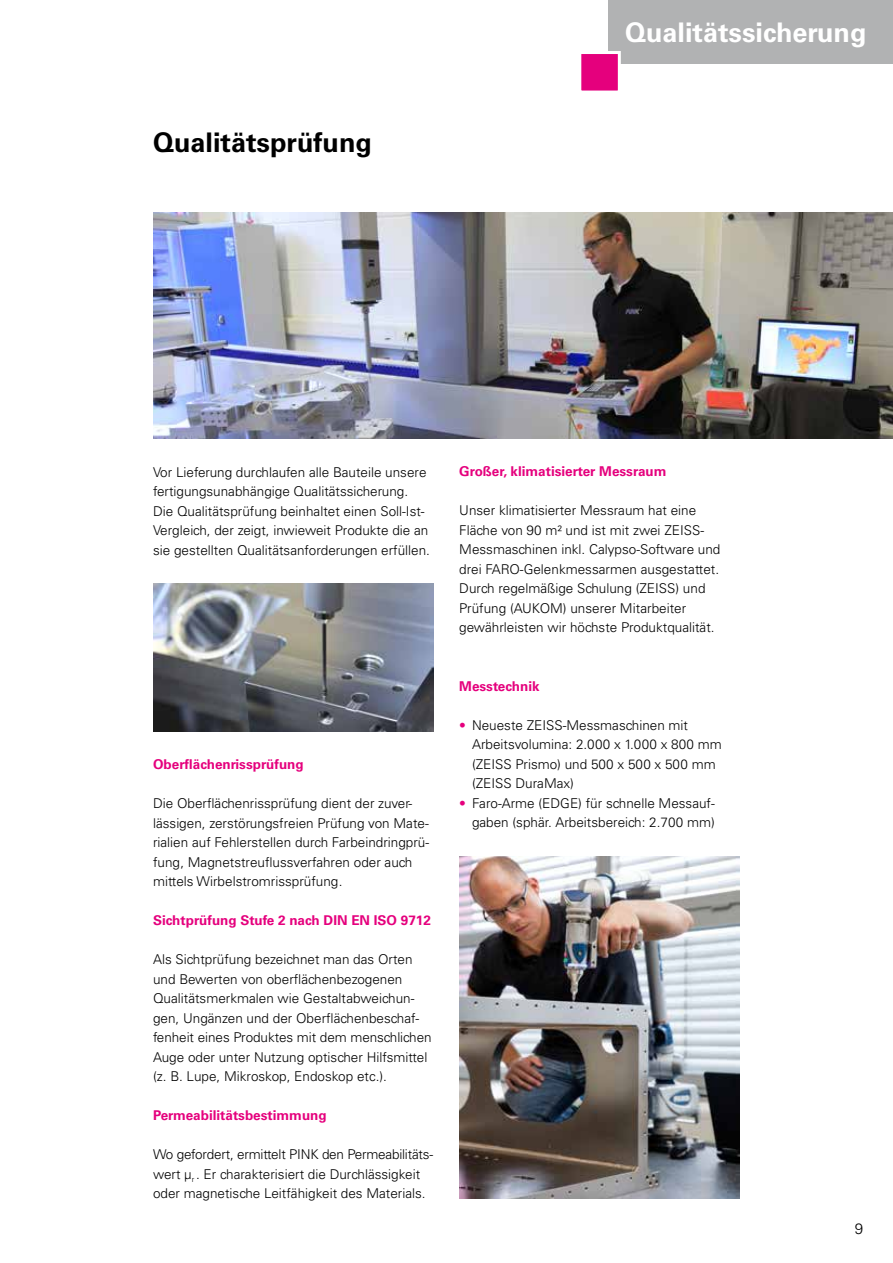
<style>
.page{position:relative;width:893px;height:1263px;background:#fff}
.page>*{position:absolute;margin:0;border:0;box-sizing:border-box;transform-origin:0 0}
.t1{font:700 27px "Univers";color:#fff}
.t2{font:700 27px "Univers";color:#000}
.t3{font:300 15px "Univers";color:#000}
.t4{font:300 13.5px/19.5px "Univers";color:#000}
.t5{font:700 13.5px "Univers";color:#e5007d}
.s1{color:#e5007d}
</style>
<div class="page">
<img style="left:153px;top:213px;width:740px;height:225px">
<img style="left:459px;top:856px;width:281px;height:343px">
<img style="left:153px;top:583px;width:281px;height:148px">
<div style="left:608px;top:0;width:285px;height:64px;background:#b1b2b3"></div>
<div style="left:578px;top:51px;width:43px;height:43px;background:#e5007d;border:3px solid #fff"></div>
<h1 class="t2" style="left:153px;top:127px;width:221px">Qualitätsprüfung</h1>
<h1 class="t1" style="left:625px;top:16px;width:243px">Qualitätssicherung</h1>
<p class="t4" style="left:153px;top:462px;width:278px">Vor Lieferung durchlaufen alle Bauteile unsere fertigungsunabhängige Qualitätssicherung.<br>Die Qualitätsprüfung beinhaltet einen Soll-Ist-Vergleich, der zeigt, inwieweit Produkte die an sie gestellten Qualitätsanforderungen erfüllen.</p>
<p class="t5" style="left:153px;top:757px;width:152px">Oberflächenrissprüfung</p>
<p class="t4" style="left:153px;top:794px;width:278px">Die Oberflächenrissprüfung dient der zuver&shy;lässigen, zerstörungsfreien Prüfung von Mate&shy;rialien auf Fehlerstellen durch Farbeindringprü&shy;fung, Magnetstreuflussverfahren oder auch mittels Wirbelstromrissprüfung.</p>
<p class="t5" style="left:153px;top:913px;width:279px">Sichtprüfung Stufe 2 nach DIN EN ISO 9712</p>
<p class="t4" style="left:153px;top:950px;width:280px">Als Sichtprüfung bezeichnet man das Orten und Bewerten von oberflächenbezogenen Qualitätsmerkmalen wie Gestaltabweichun&shy;gen, Ungänzen und der Oberflächenbeschaf&shy;fenheit eines Produktes mit dem menschlichen Auge oder unter Nutzung optischer Hilfsmittel (z. B. Lupe, Mikroskop, Endoskop etc.).</p>
<p class="t5" style="left:153px;top:1108px;width:175px">Permeabilitätsbestimmung</p>
<p class="t4" style="left:153px;top:1145px;width:282px">Wo gefordert, ermittelt PINK den Permeabilitäts&shy;wert µ<sub>r</sub> . Er charakterisiert die Durchlässigkeit oder magnetische Leitfähigkeit des Materials.</p>
<p class="t5" style="left:459px;top:464px;width:209px">Großer, klimatisierter Messraum</p>
<p class="t4" style="left:459px;top:501px;width:263px">Unser klimatisierter Messraum hat eine Fläche von 90 m² und ist mit zwei ZEISS-Messmaschinen inkl. Calypso-Software und drei FARO-Gelenkmessarmen ausgestattet.<br>Durch regelmäßige Schulung (ZEISS) und Prüfung (AUKOM) unserer Mitarbeiter gewährleisten wir höchste Produktqualität.</p>
<p class="t5" style="left:459px;top:678px;width:82px">Messtechnik</p>
<p class="t4" style="left:472px;top:715px;width:251px;text-indent:-13px"><span class="s1">•</span> Neueste ZEISS-Messmaschinen mit<br>Arbeitsvolumina: 2.000 x 1.000 x 800 mm (ZEISS Prismo) und 500 x 500 x 500 mm (ZEISS DuraMax)</p>
<p class="t4" style="left:459px;top:793px;width:257px;text-align:right"><span class="s1">•</span> Faro-Arme (EDGE) für schnelle Messauf&shy;gaben (sphär. Arbeitsbereich: 2.700 mm)</p>
<p class="t3" style="left:855px;top:1220px;width:10px">9</p>
</div>
